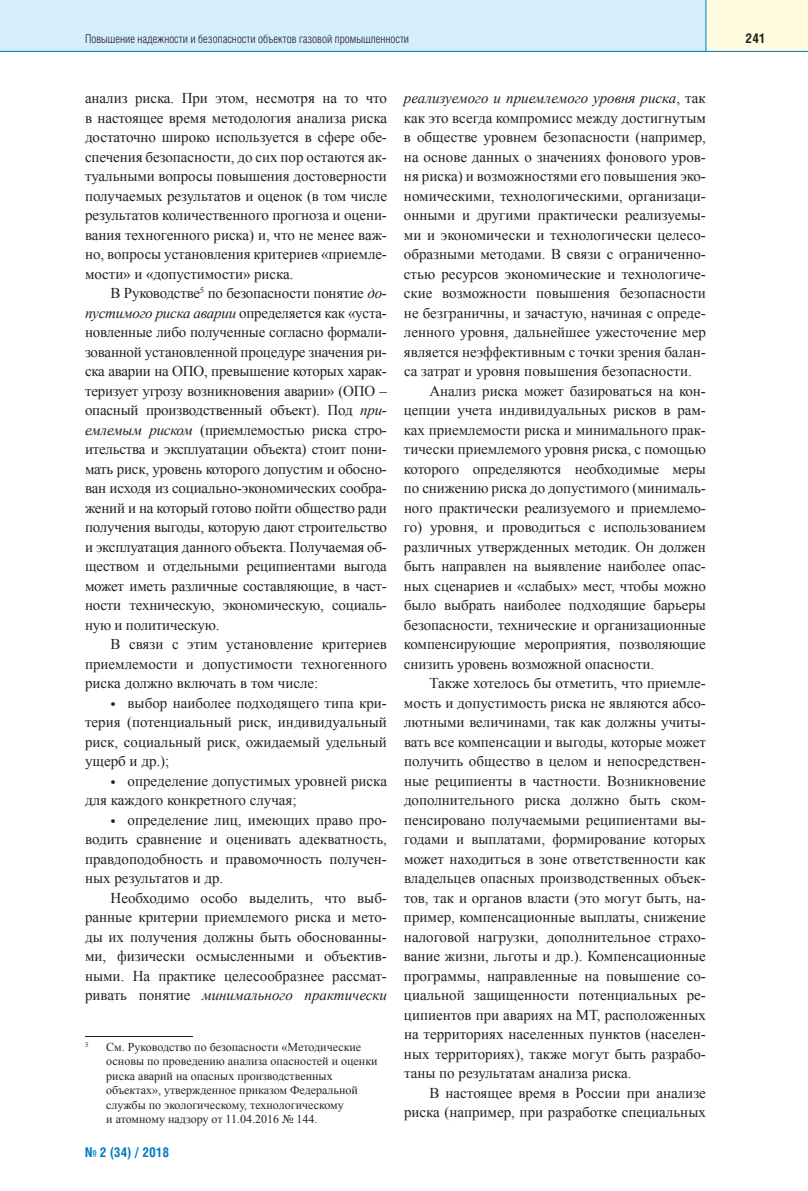
<style>
.page{position:relative;width:808px;height:1191px;background:#fff}
.page>*{position:absolute;margin:0;border:0;box-sizing:border-box;transform-origin:0 0}
.t1{font:15px/19.5px "Times New Roman";color:#231f20;text-align:justify}
.t2{font:italic 15px "Times New Roman";color:#231f20}
.t3{font:700 13.5px "Helios Cond";color:#0079c2}
.t4{font:700 13.5px "Helios Cond";color:#231f20}
.t5{font:12px/14.4px "Times New Roman";color:#231f20}
.t6{font:300 12px "Helios Cond";color:#231f20}
.t7{font:6.9px "Times New Roman";color:#231f20}
.s1{font-style:italic}
.s2{font-style:normal}
</style>
<div class="page">
<div style="left:0;top:0;width:706px;height:51px;background:#d4effb"></div>
<div style="left:706px;top:0;width:102px;height:51px;background:#fffce0"></div>
<hr style="left:0;top:51px;width:808px;height:1px;background:#0079c2">
<hr style="left:705px;top:0;width:1px;height:51px;background:#0079c2">
<hr style="left:85px;top:1036px;width:108px;height:1px;background:#231f20">
<p class="t6" style="left:85px;top:34px;width:326px">Повышение надежности и безопасности объектов газовой промышленности</p>
<p class="t4" style="left:746px;top:33px;width:21px">241</p>
<p class="t1" style="left:85px;top:88px;width:303px">анализ риска. При этом, несмотря на то что в настоящее время методология анализа риска достаточно широко используется в сфере обе&shy;спечения безопасности, до сих пор остаются ак&shy;туальными вопросы повышения достоверности получаемых результатов и оценок (в том числе результатов количественного прогноза и оцени&shy;вания техногенного риска) и, что не менее важ&shy;но, вопросы установления критериев «приемле&shy;мости» и «допустимости» риска.</p>
<p class="t1" style="left:85px;top:283px;width:303px;text-indent:26px">В Руководстве<sup>5</sup> по безопасности понятие <span class="s1">до&shy;пустимого риска аварии</span> определяется как «уста&shy;новленные либо полученные согласно формали&shy;зованной установленной процедуре значения ри&shy;ска аварии на ОПО, превышение которых харак&shy;теризует угрозу возникновения аварии» (ОПО – опасный производственный объект). Под <span class="s1">при&shy;емлемым риском</span> (приемлемостью риска стро&shy;ительства и эксплуатации объекта) стоит пони&shy;мать риск, уровень которого допустим и обосно&shy;ван исходя из социально-экономических сообра&shy;жений и на который готово пойти общество ради получения выгоды, которую дают строительство и эксплуатация данного объекта. Получаемая об&shy;ществом и отдельными реципиентами выгода может иметь различные составляющие, в част&shy;ности техническую, экономическую, социаль&shy;ную и политическую.</p>
<p class="t1" style="left:85px;top:634px;width:303px;text-indent:26px">В связи с этим установление критериев приемлемости и допустимости техногенного риска должно включать в том числе:</p>
<p class="t1" style="left:85px;top:693px;width:303px;text-indent:26px">• выбор наиболее подходящего типа кри&shy;терия (потенциальный риск, индивидуальный риск, социальный риск, ожидаемый удельный ущерб и др.);</p>
<p class="t1" style="left:85px;top:771px;width:303px;text-indent:26px">• определение допустимых уровней риска для каждого конкретного случая;</p>
<p class="t1" style="left:85px;top:810px;width:303px;text-indent:26px">• определение лиц, имеющих право про&shy;водить сравнение и оценивать адекватность, правдоподобность и правомочность получен&shy;ных результатов и др.</p>
<p class="t1" style="left:85px;top:888px;width:303px;text-indent:26px">Необходимо особо выделить, что выб&shy;ранные критерии приемлемого риска и мето&shy;ды их получения должны быть обоснованны&shy;ми, физически осмысленными и объектив&shy;ными. На практике целесообразнее рассмат&shy;ривать понятие <span class="s1">минимального практически</span></p>
<p class="t7" style="left:85px;top:1040px;width:5px">5</p>
<p class="t5" style="left:106px;top:1039px;width:273px">См. Руководство по безопасности «Методические основы по проведению анализа опасностей и оценки риска аварий на опасных производственных объектах», утвержденное приказом Федеральной службы по экологическому, технологическому<br>и атомному надзору от 11.04.2016 № 144.</p>
<p class="t3" style="left:85px;top:1147px;width:86px">№ 2 (34) / 2018</p>
<p class="t2" style="left:404px;top:90px;width:303px">реализуемого и приемлемого уровня риска<span class="s2">, так</span></p>
<p class="t1" style="left:404px;top:108px;width:303px">как это всегда компромисс между достигнутым</p>
<p class="t1" style="left:404px;top:127px;width:303px">в обществе уровнем безопасности (например,</p>
<p class="t1" style="left:404px;top:147px;width:303px">на основе данных о значениях фонового уров-</p>
<p class="t1" style="left:404px;top:166px;width:303px">ня риска) и возможностями его повышения эко-</p>
<p class="t1" style="left:404px;top:186px;width:303px">номическими, технологическими, организаци-</p>
<p class="t1" style="left:404px;top:205px;width:303px">онными и другими практически реализуемы-</p>
<p class="t1" style="left:404px;top:225px;width:303px">ми и экономически и технологически целесо-</p>
<p class="t1" style="left:404px;top:244px;width:303px">образными методами. В связи с ограниченно-</p>
<p class="t1" style="left:404px;top:264px;width:303px">стью ресурсов экономические и технологиче-</p>
<p class="t1" style="left:404px;top:283px;width:303px">ские возможности повышения безопасности</p>
<p class="t1" style="left:404px;top:303px;width:303px">не безграничны, и зачастую, начиная с опреде-</p>
<p class="t1" style="left:404px;top:322px;width:303px">ленного уровня, дальнейшее ужесточение мер</p>
<p class="t1" style="left:404px;top:342px;width:303px">является неэффективным с точки зрения балан-</p>
<p class="t1" style="left:404px;top:361px;width:289px">са затрат и уровня повышения безопасности.</p>
<p class="t1" style="left:429px;top:381px;width:278px">Анализ риска может базироваться на кон-</p>
<p class="t1" style="left:404px;top:400px;width:303px">цепции учета индивидуальных рисков в рам-</p>
<p class="t1" style="left:404px;top:420px;width:303px">ках приемлемости риска и минимального прак-</p>
<p class="t1" style="left:404px;top:439px;width:303px">тически приемлемого уровня риска, с помощью</p>
<p class="t1" style="left:404px;top:459px;width:303px">которого определяются необходимые меры</p>
<p class="t1" style="left:404px;top:478px;width:303px">по снижению риска до допустимого (минималь-</p>
<p class="t1" style="left:404px;top:498px;width:303px">ного практически реализуемого и приемлемо-</p>
<p class="t1" style="left:404px;top:517px;width:303px">го) уровня, и проводиться с использованием</p>
<p class="t1" style="left:404px;top:537px;width:303px">различных утвержденных методик. Он должен</p>
<p class="t1" style="left:404px;top:556px;width:303px">быть направлен на выявление наиболее опас-</p>
<p class="t1" style="left:404px;top:576px;width:303px">ных сценариев и «слабых» мест, чтобы можно</p>
<p class="t1" style="left:404px;top:595px;width:303px">было выбрать наиболее подходящие барьеры</p>
<p class="t1" style="left:404px;top:615px;width:303px">безопасности, технические и организационные</p>
<p class="t1" style="left:404px;top:634px;width:303px">компенсирующие мероприятия, позволяющие</p>
<p class="t1" style="left:404px;top:654px;width:252px">снизить уровень возможной опасности.</p>
<p class="t1" style="left:429px;top:673px;width:278px">Также хотелось бы отметить, что приемле-</p>
<p class="t1" style="left:404px;top:693px;width:303px">мость и допустимость риска не являются абсо-</p>
<p class="t1" style="left:404px;top:712px;width:303px">лютными величинами, так как должны учиты-</p>
<p class="t1" style="left:404px;top:732px;width:303px">вать все компенсации и выгоды, которые может</p>
<p class="t1" style="left:404px;top:751px;width:303px">получить общество в целом и непосредствен-</p>
<p class="t1" style="left:404px;top:771px;width:303px">ные реципиенты в частности. Возникновение</p>
<p class="t1" style="left:404px;top:790px;width:303px">дополнительного риска должно быть ском-</p>
<p class="t1" style="left:404px;top:810px;width:303px">пенсировано получаемыми реципиентами вы-</p>
<p class="t1" style="left:404px;top:829px;width:303px">годами и выплатами, формирование которых</p>
<p class="t1" style="left:404px;top:849px;width:303px">может находиться в зоне ответственности как</p>
<p class="t1" style="left:404px;top:868px;width:303px">владельцев опасных производственных объек-</p>
<p class="t1" style="left:404px;top:888px;width:303px">тов, так и органов власти (это могут быть, на-</p>
<p class="t1" style="left:404px;top:907px;width:303px">пример, компенсационные выплаты, снижение</p>
<p class="t1" style="left:404px;top:927px;width:303px">налоговой нагрузки, дополнительное страхо-</p>
<p class="t1" style="left:404px;top:946px;width:303px">вание жизни, льготы и др.). Компенсационные</p>
<p class="t1" style="left:404px;top:966px;width:303px">программы, направленные на повышение со-</p>
<p class="t1" style="left:404px;top:985px;width:303px">циальной защищенности потенциальных ре-</p>
<p class="t1" style="left:404px;top:1005px;width:303px">ципиентов при авариях на МТ, расположенных</p>
<p class="t1" style="left:404px;top:1024px;width:303px">на территориях населенных пунктов (населен-</p>
<p class="t1" style="left:404px;top:1044px;width:303px">ных территориях), также могут быть разрабо-</p>
<p class="t1" style="left:404px;top:1063px;width:229px">таны по результатам анализа риска.</p>
<p class="t1" style="left:429px;top:1083px;width:278px">В настоящее время в России при анализе</p>
<p class="t1" style="left:404px;top:1102px;width:303px">риска (например, при разработке специальных</p>
</div>
